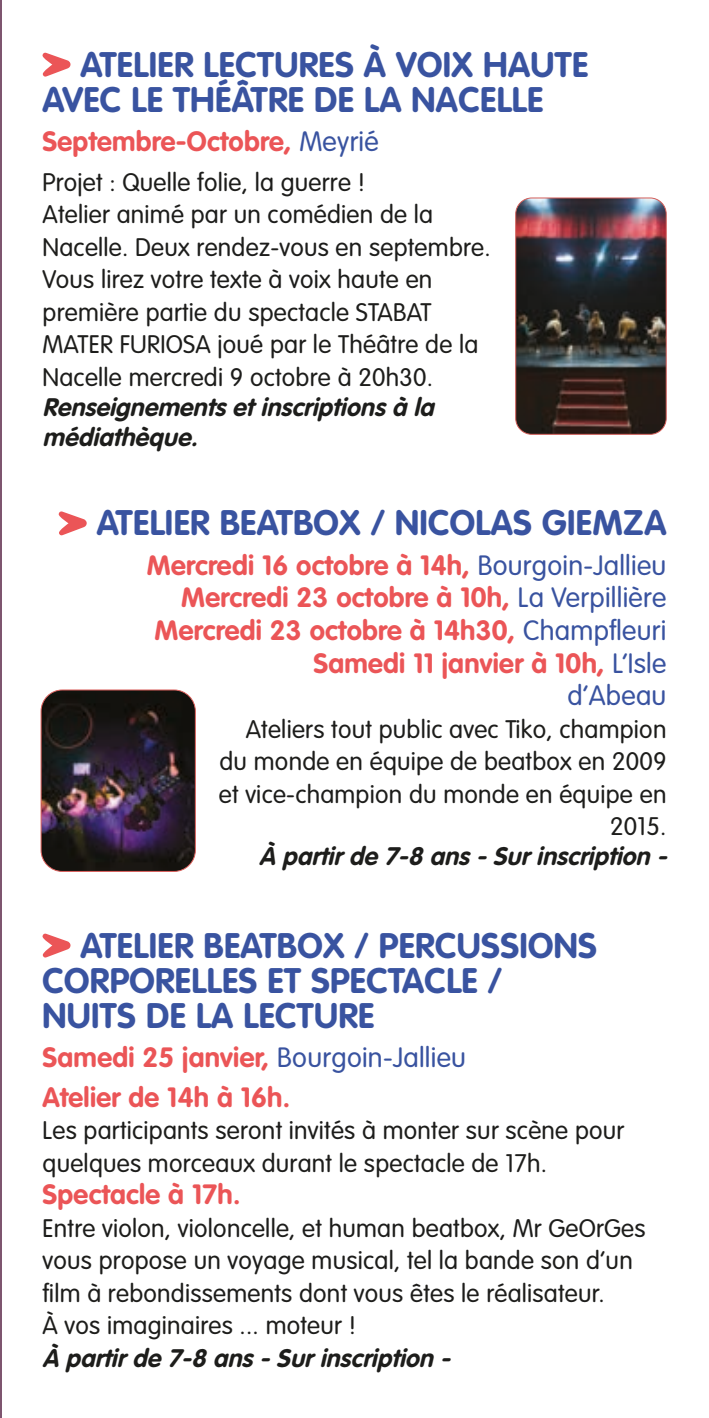
<style>
.page{position:relative;width:709px;height:1418px;background:#fff}
.page>*{position:absolute;margin:0;border:0;box-sizing:border-box;transform-origin:0 0}
.t1{font:700 35px/35px "VAG Rounded Std";letter-spacing:.01em;color:#3953a0}
.t2{font:700 27.5px/32.5px "VAG Rounded Std";letter-spacing:.01em;color:#eb5557}
.t3{font:300 25px/32.5px "VAG Rounded Std";letter-spacing:.01em;color:#1d1d1b}
.t4{font:italic 700 25px/30px "VAG Rounded Std";color:#1d1d1b}
.s1{font-weight:300;color:#3953a0}
</style>
<div class="page">
<hr style="left:0;top:0;width:2px;height:1417px;background:#7e556f">
<svg style="left:42px;top:53px;width:29px;height:24px"></svg>
<svg style="left:42px;top:933px;width:29px;height:24px"></svg>
<svg style="left:59px;top:511px;width:28px;height:24px"></svg>
<img style="left:515px;top:198px;width:151px;height:236px">
<div style="left:515px;top:198px;width:151px;height:236px;border:1px solid #d35e59;border-radius:16px"></div>
<img style="left:41px;top:691px;width:154px;height:180px">
<div style="left:41px;top:689px;width:155px;height:182px;border:1px solid #dc615d;border-radius:21px"></div>
<h1 class="t1" style="left:43px;top:48px;width:547px;text-indent:38px">ATELIER LECTURES À VOIX HAUTE<br>AVEC LE THÉÂTRE DE LA NACELLE</h1>
<p class="t2" style="left:43px;top:126px;width:338px">Septembre-Octobre, <span class="s1">Meyrié</span></p>
<p class="t3" style="left:43px;top:167px;width:450px">Projet : Quelle folie, la guerre !<br>Atelier animé par un comédien de la Nacelle. Deux rendez-vous en septembre.<br>Vous lirez votre texte à voix haute en première partie du spectacle STABAT MATER FURIOSA joué par le Théâtre de la Nacelle mercredi 9 octobre à 20h30.</p>
<p class="t4" style="left:43px;top:393px;width:400px">Renseignementsetinscriptionsà la médiathèque.</p>
<h1 class="t1" style="left:97px;top:507px;width:571px">ATELIER BEATBOX / NICOLAS GIEMZA</h1>
<p class="t2" style="left:147px;top:550px;width:521px;text-align:right">Mercredi 16 octobre à 14h, <span class="s1">Bourgoin-Jallieu </span>Mercredi 23 octobre à 10h, <span class="s1">La Verpillière </span>Mercredi 23 octobre à 14h30, <span class="s1">Champfleuri </span>Samedi 11 janvier à 10h, <span class="s1">L’Isle<br>d’Abeau</span></p>
<p class="t3" style="left:219px;top:713px;width:449px;text-align:right">Ateliers tout public avec Tiko, champion du monde en équipe de beatbox en 2009 et vice-champion du monde en équipe en<br>2015.</p>
<p class="t4" style="left:259px;top:842px;width:416px">À partirde 7-8 ans-Surinscription -</p>
<h1 class="t1" style="left:43px;top:929px;width:556px;text-indent:38px">ATELIER BEATBOX / PERCUSSIONS<br>CORPORELLES ET SPECTACLE /<br>NUITS DE LA LECTURE</h1>
<p class="t2" style="left:43px;top:1038px;width:425px;line-height:39.5px">Samedi 25 janvier, <span class="s1">Bourgoin-Jallieu<br></span>Atelier de 14h à 16h.</p>
<p class="t3" style="left:43px;top:1115px;width:583px">Les participants seront invités à monter sur scène pour quelques morceaux durant le spectacle de 17h.</p>
<p class="t2" style="left:43px;top:1179px;width:199px">Spectacle à 17h.</p>
<p class="t3" style="left:43px;top:1212px;width:604px">Entre violon, violoncelle, et human beatbox, Mr GeOrGes vous propose un voyage musical, tel la bande son d’un film à rebondissements dont vous êtes le réalisateur.<br>À vos imaginaires ... moteur !</p>
<p class="t4" style="left:43px;top:1343px;width:416px">À partirde 7-8 ans-Surinscription -</p>
</div>
